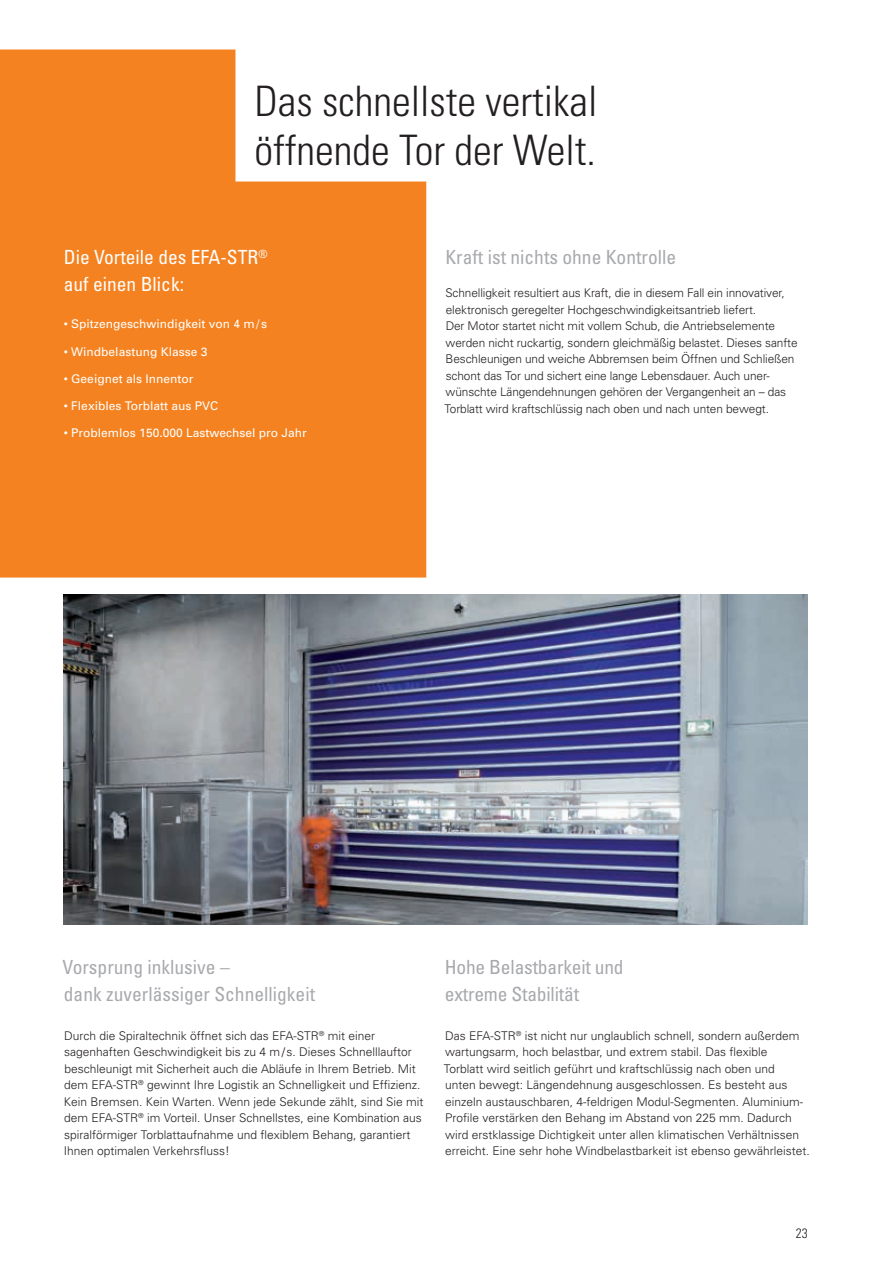
<style>
.page{position:relative;width:893px;height:1263px;background:#fff}
.page>*{position:absolute;margin:0;border:0;box-sizing:border-box;transform-origin:0 0}
.t1{font:300 condensed 42px/49.5px "Univers";color:#231f20}
.t2{font:condensed 19.5px/27.5px "Univers";color:#a8a9ad}
.t3{font:condensed 19.5px/27.5px "Univers";color:#fff}
.t4{font:300 condensed 13.5px "Univers";color:#231f20}
.t5{font:300 12px/16.5px "Univers";color:#231f20}
.t6{font:12px "Univers";color:#fff}
</style>
<div class="page">
<svg style="left:0;top:50px;width:426px;height:528px;background:#f68f38"></svg>
<img style="left:64px;top:594px;width:744px;height:330px">
<h1 class="t1" style="left:255px;top:75px;width:344px">Das schnellste vertikal öffnende Tor der Welt.</h1>
<h2 class="t3" style="left:64px;top:243px;width:205px">Die Vorteile des EFA-STR<sup>® </sup>auf einen Blick:</h2>
<p class="t6" style="left:64px;top:317px;width:205px">• Spitzengeschwindigkeit von 4 m/s</p>
<p class="t6" style="left:64px;top:344px;width:145px">• Windbelastung Klasse 3</p>
<p class="t6" style="left:64px;top:371px;width:131px">• Geeignet als Innentor</p>
<p class="t6" style="left:64px;top:398px;width:156px">• Flexibles Torblatt aus PVC</p>
<p class="t6" style="left:64px;top:425px;width:244px">• Problemlos 150.000 Lastwechsel pro Jahr</p>
<h2 class="t2" style="left:445px;top:243px;width:232px">Kraft ist nichts ohne Kontrolle</h2>
<p class="t5" style="left:444px;top:284px;width:355px">Schnelligkeit resultiert aus Kraft, die in diesem Fall ein innovativer, elektronisch geregelter Hochgeschwindigkeitsantrieb liefert.<br>Der Motor startet nicht mit vollem Schub, die Antriebselemente werden nicht ruckartig, sondern gleichmäßig belastet. Dieses sanfte Beschleunigen und weiche Abbremsen beim Öffnen und Schließen schont das Tor und sichert eine lange Lebensdauer. Auch uner&shy;wünschte Längendehnungen gehören der Vergangenheit an – das Torblatt wird kraftschlüssig nach oben und nach unten bewegt.</p>
<h2 class="t2" style="left:63px;top:952px;width:254px">Vorsprung inklusive –<br>dank zuverlässiger Schnelligkeit</h2>
<p class="t5" style="left:64px;top:1027px;width:361px">Durch die Spiraltechnik öffnet sich das EFA-STR<sup>®</sup> mit einer sagenhaften Geschwindigkeit bis zu 4 m/s. Dieses Schnelllauftor beschleunigt mit Sicherheit auch die Abläufe in Ihrem Betrieb. Mit dem EFA-STR<sup>®</sup> gewinnt Ihre Logistik an Schnelligkeit und Effizienz.<br>Kein Bremsen. Kein Warten. Wenn jede Sekunde zählt, sind Sie mit dem EFA-STR<sup>®</sup> im Vorteil. Unser Schnellstes, eine Kombination aus spiralförmiger Torblattaufnahme und flexiblem Behang, garantiert Ihnen optimalen Verkehrsfluss!</p>
<h2 class="t2" style="left:445px;top:952px;width:180px">Hohe Belastbarkeit und extreme Stabilität</h2>
<p class="t5" style="left:444px;top:1027px;width:367px">Das EFA-STR<sup>®</sup> ist nicht nur unglaublich schnell, sondern außerdem wartungsarm, hoch belastbar, und extrem stabil. Das flexible<br>Torblatt wird seitlich geführt und kraftschlüssig nach oben und<br>unten bewegt: Längendehnung ausgeschlossen. Es besteht aus einzeln austauschbaren, 4-feldrigen Modul-Segmenten. Aluminium-Profile verstärken den Behang im Abstand von 225 mm. Dadurch wird erstklassige Dichtigkeit unter allen klimatischen Verhältnissen erreicht. Eine sehr hohe Windbelastbarkeit ist ebenso gewährleistet.</p>
<p class="t4" style="left:796px;top:1225px;width:14px">23</p>
</div>
